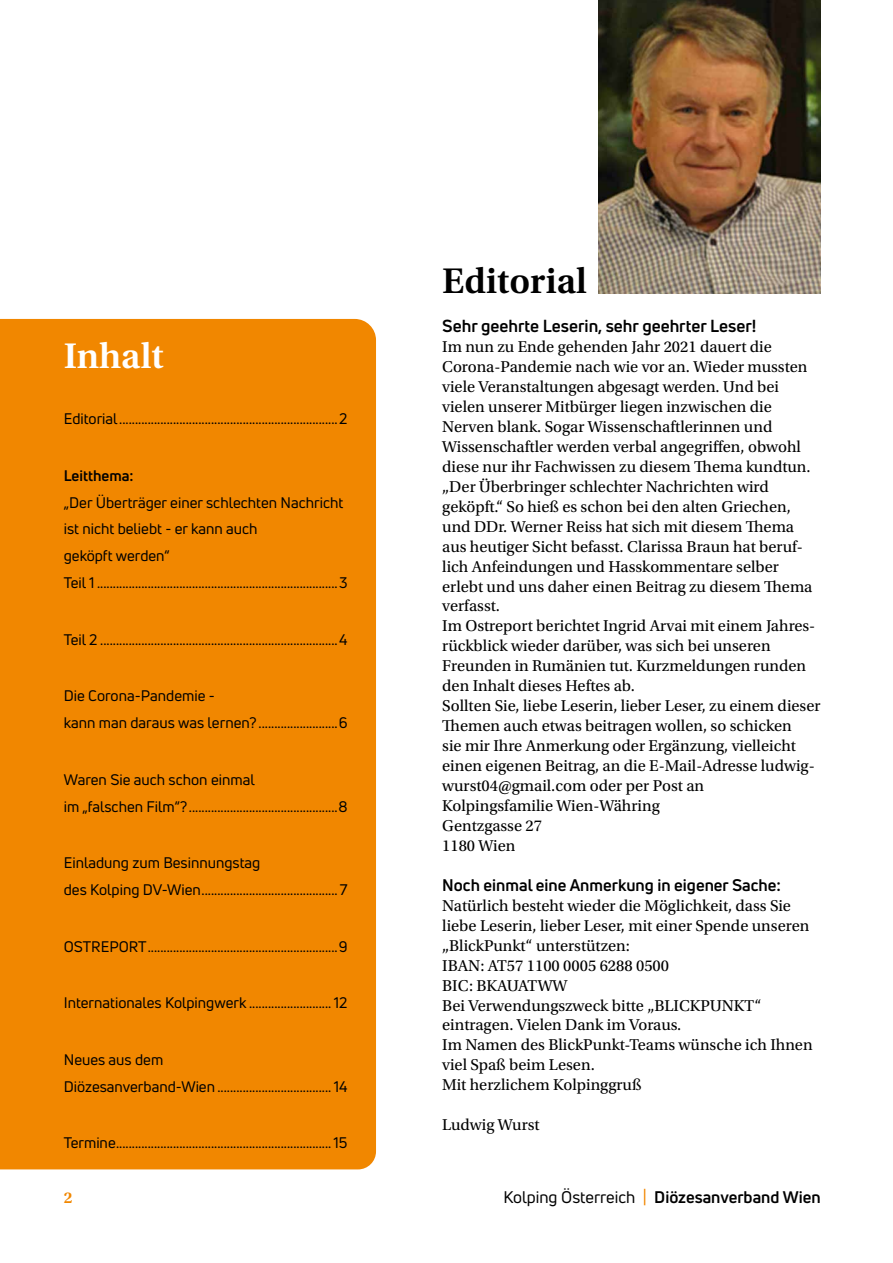
<style>
.page{position:relative;width:893px;height:1263px;background:#fff}
.page>*{position:absolute;margin:0;border:0;box-sizing:border-box;transform-origin:0 0}
.t1{font:600 37.5px "Utopia Std";color:#000}
.t2{font:600 37.5px "Utopia Std";color:#fff}
.t3{font:700 17.1px "Uni Neue";color:#000}
.t4{font:16.5px/20px "Utopia Std";color:#000}
.t5{font:700 16.5px "Uni Neue";color:#000}
.t6{font:600 16.5px "Utopia Std";color:#f18700}
.t7{font:15px/26.8px "Uni Neue";color:#000}
.t8{font:700 15px "Uni Neue";color:#000}
.s1{font-weight:400}
.s2{font-weight:400;color:#f18700}
</style>
<div class="page">
<div style="left:0;top:319px;width:376px;height:850px;background:#f18700"></div>
<img style="left:598px;top:0;width:222px;height:293px">
<h1 class="t2" style="left:64px;top:334px;width:102px">Inhalt</h1>
<p class="t7" style="left:64px;top:405px;width:285px">Editorial.....................................................................2</p>
<p class="t8" style="left:64px;top:466px;width:71px">Leitthema:</p>
<p class="t7" style="left:64px;top:489px;width:285px">„Der Überträger einer schlechten Nachricht ist nicht beliebt - er kann auch<br>geköpft werden“<br>Teil 1 ............................................................................3</p>
<p class="t7" style="left:64px;top:626px;width:285px">Teil 2 ...........................................................................4</p>
<p class="t7" style="left:64px;top:682px;width:285px">Die Corona-Pandemie -<br>kann man daraus was lernen? .........................6</p>
<p class="t7" style="left:64px;top:766px;width:285px">Waren Sie auch schon einmal<br>im „falschen Film“?...............................................8</p>
<p class="t7" style="left:64px;top:849px;width:285px">Einladung zum Besinnungstag<br>des Kolping DV-Wien........................................... 7</p>
<p class="t7" style="left:64px;top:933px;width:285px">OSTREPORT............................................................9</p>
<p class="t7" style="left:64px;top:989px;width:285px">Internationales Kolpingwerk .......................... 12</p>
<p class="t7" style="left:64px;top:1046px;width:285px">Neues aus dem<br>Diözesanverband-Wien .................................... 14</p>
<p class="t7" style="left:64px;top:1129px;width:285px">Termine....................................................................15</p>
<h1 class="t1" style="left:442px;top:260px;width:146px">Editorial</h1>
<p class="t3" style="left:442px;top:315px;width:316px">Sehr geehrte Leserin, sehr geehrter Leser!</p>
<p class="t4" style="left:442px;top:337px;width:380px">Im nun zu Ende gehenden Jahr 2021 dauert die Corona-Pandemie nach wie vor an. Wieder mussten viele Veranstaltungen abgesagt werden. Und bei vielen unserer Mitbürger liegen inzwischen die Nerven blank. Sogar Wissenschaftlerinnen und Wissenschaftler werden verbal angegriffen, obwohl diese nur ihr Fachwissen zu diesem Thema kundtun. „Der Überbringer schlechter Nachrichten wird geköpft.“ So hieß es schon bei den alten Griechen, und DDr. Werner Reiss hat sich mit diesem Thema aus heutiger Sicht befasst. Clarissa Braun hat beruf&shy;lich Anfeindungen und Hasskommentare selber erlebt und uns daher einen Beitrag zu diesem Thema verfasst.<br>Im Ostreport berichtet Ingrid Arvai mit einem Jahres&shy;rückblick wieder darüber, was sich bei unseren Freunden in Rumänien tut. Kurzmeldungen runden den Inhalt dieses Heftes ab.<br>Sollten Sie, liebe Leserin, lieber Leser, zu einem dieser Themen auch etwas beitragen wollen, so schicken<br>sie mir Ihre Anmerkung oder Ergänzung, vielleicht einen eigenen Beitrag, an die E-Mail-Adresse ludwig&shy;wurst04@gmail.com oder per Post an<br>Kolpingsfamilie Wien-Währing<br>Gentzgasse 27<br>1180 Wien</p>
<p class="t5" style="left:442px;top:874px;width:340px">Noch einmal eine Anmerkung in eigener Sache:</p>
<p class="t4" style="left:442px;top:896px;width:372px">Natürlich besteht wieder die Möglichkeit, dass Sie liebe Leserin, lieber Leser, mit einer Spende unseren „BlickPunkt“ unterstützen:<br>IBAN: AT57 1100 0005 6288 0500<br>BIC: BKAUATWW<br>Bei Verwendungszweck bitte „BLICKPUNKT“ eintragen. Vielen Dank im Voraus.<br>Im Namen des BlickPunkt-Teams wünsche ich Ihnen viel Spaß beim Lesen.<br>Mit herzlichem Kolpinggruß</p>
<p class="t4" style="left:442px;top:1115px;width:99px">Ludwig Wurst</p>
<p class="t6" style="left:64px;top:1188px;width:10px">2</p>
<p class="t5" style="left:503px;top:1187px;width:319px"><span class="s1">Kolping Österreich</span> <span class="s2">|</span> Diözesanverband Wien</p>
</div>
